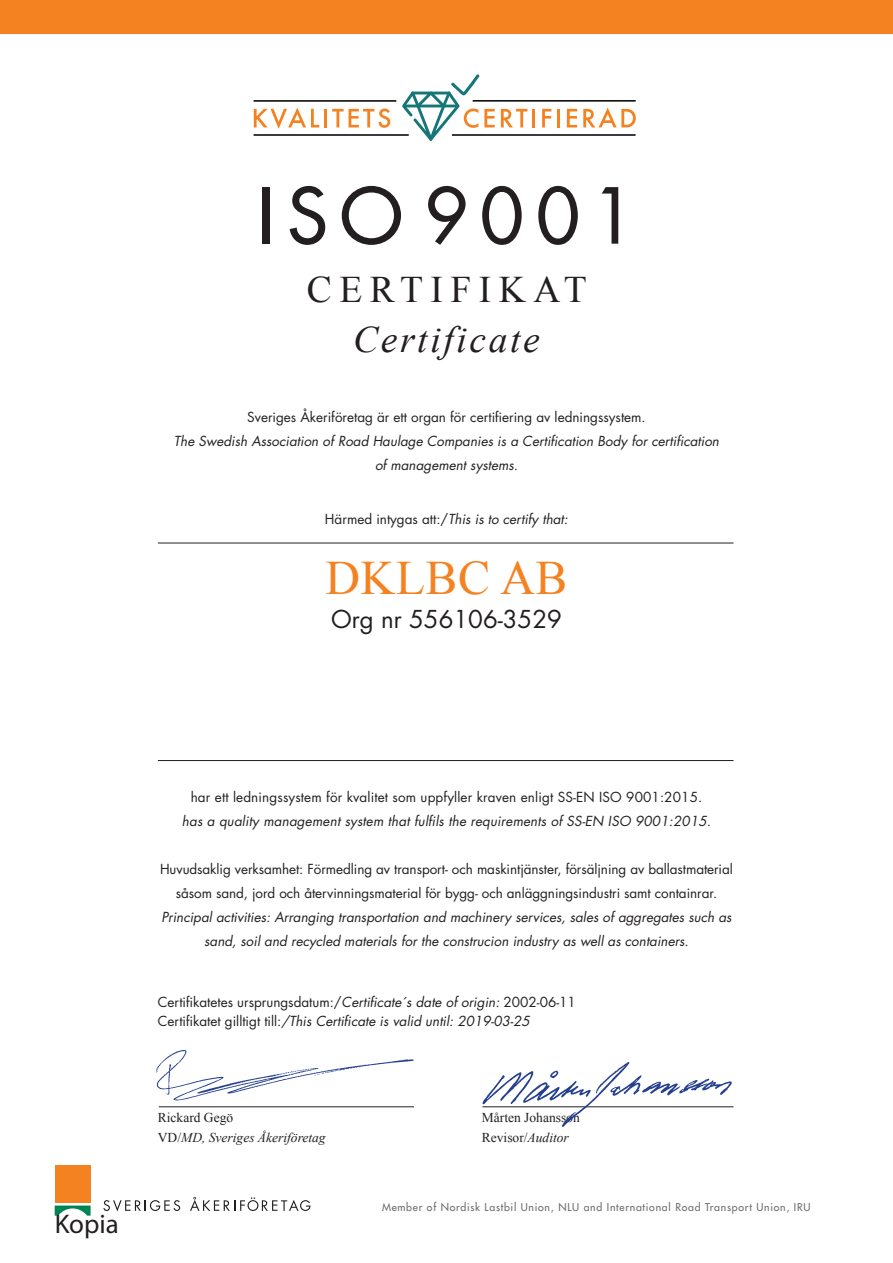
<style>
.page{position:relative;width:893px;height:1263px;background:#fff}
.page>*{position:absolute;margin:0;border:0;box-sizing:border-box;transform-origin:0 0}
.t1{font:500 75px "Futura Std";letter-spacing:.17em;color:#231f20}
.t2{font:48px "Times New Roman";letter-spacing:.01em;color:#f58220}
.t3{font:italic 37.5px "Times New Roman";letter-spacing:.07em;color:#231f20}
.t4{font:37.5px "Times New Roman";letter-spacing:.2em;color:#231f20}
.t5{font:27px "Myriad Pro";color:#231f20}
.t6{font:24px "Futura Std";color:#231f20}
.t7{font:italic 13.5px "Futura Std";color:#231f20}
.t8{font:13.5px "Futura Std";letter-spacing:-.005em;color:#231f20}
.t9{font:13.5px "Times New Roman";color:#231f20}
.t10{font:italic 13.5px "Times New Roman";color:#231f20}
.t11{font:500 10.5px "Futura Std";letter-spacing:.07em;color:#6c6d70}
.s1{font-style:normal}
.s2{font-style:italic}
</style>
<div class="page">
<div style="left:0;top:0;width:893px;height:34px;background:#f58220"></div>
<hr style="left:158px;top:543px;width:575px;height:1px;background:#231f20">
<hr style="left:159px;top:1106px;width:255px;height:1px;background:#231f20">
<div style="left:55px;top:1165px;width:36px;height:38px;background:#f58220"></div>
<svg style="left:55px;top:1205px;width:36px;height:10px"></svg>
<svg style="left:103px;top:1200px;width:77px;height:11px"></svg>
<svg style="left:190px;top:1197px;width:120px;height:14px"></svg>
<hr style="left:158px;top:760px;width:575px;height:1px;background:#231f20">
<img style="left:156px;top:1050px;width:258px;height:51px">
<img style="left:482px;top:1061px;width:252px;height:66px">
<svg style="left:254px;top:108px;width:65px;height:21px"></svg>
<hr style="left:324px;top:109px;width:3px;height:18px;background:#f58220">
<svg style="left:332px;top:108px;width:58px;height:20px"></svg>
<svg style="left:501px;top:109px;width:26px;height:18px"></svg>
<hr style="left:532px;top:109px;width:3px;height:18px;background:#f58220">
<svg style="left:542px;top:109px;width:9px;height:18px"></svg>
<hr style="left:557px;top:109px;width:3px;height:18px;background:#f58220">
<svg style="left:567px;top:109px;width:10px;height:18px"></svg>
<svg style="left:583px;top:108px;width:53px;height:19px"></svg>
<hr style="left:254px;top:100px;width:142px;height:2px;background:#000">
<hr style="left:473px;top:100px;width:163px;height:2px;background:#000">
<hr style="left:254px;top:134px;width:155px;height:2px;background:#000">
<hr style="left:452px;top:134px;width:184px;height:2px;background:#000">
<svg style="left:402px;top:74px;width:93px;height:67px"></svg>
<p class="t1" style="left:257px;top:169px;width:380px">ISO9001</p>
<p class="t4" style="left:307px;top:264px;width:281px">CERTIFIKAT</p>
<p class="t3" style="left:353px;top:313px;width:188px">Certificate</p>
<p class="t8" style="left:247px;top:409px;width:400px">Sveriges Åkeriföretag är ett organ för certifiering av ledningssystem.</p>
<p class="t7" style="left:174px;top:433px;width:547px">The Swedish Association of Road Haulage Companies is a Certification Body for certification</p>
<p class="t7" style="left:375px;top:457px;width:144px">of management systems.</p>
<p class="t7" style="left:325px;top:511px;width:245px"><span class="s1">Härmed intygas att:/</span>This is to certify that:</p>
<p class="t2" style="left:325px;top:545px;width:244px">DKLBC AB</p>
<p class="t6" style="left:331px;top:604px;width:232px">Org nr 556106-3529</p>
<p class="t5" style="left:55px;top:1207px;width:66px">Kopia</p>
<p class="t8" style="left:191px;top:788px;width:513px">har ett ledningssystem för kvalitet som uppfyller kraven enligt SS-EN ISO 9001:2015.</p>
<p class="t7" style="left:182px;top:812px;width:531px">has a quality management system that fulfils the requirements of SS-EN ISO 9001:2015.</p>
<p class="t8" style="left:160px;top:860px;width:574px">Huvudsaklig verksamhet: Förmedling av transport- och maskintjänster, försäljning av ballastmaterial</p>
<p class="t8" style="left:176px;top:884px;width:543px">såsom sand, jord och återvinningsmaterial för bygg- och anläggningsindustri samt containrar.</p>
<p class="t7" style="left:161px;top:908px;width:572px">Principal activities: Arranging transportation and machinery services, sales of aggregates such as</p>
<p class="t7" style="left:204px;top:932px;width:486px">sand, soil and recycled materials for the construcion industry as well as containers.</p>
<p class="t8" style="left:158px;top:993px;width:419px">Certifikatetes ursprungsdatum:/<span class="s2">Certificate´s date of origin:</span> 2002-06-11</p>
<p class="t7" style="left:158px;top:1013px;width:373px"><span class="s1">Certifikatet gilltigt till:</span>/This Certificate is valid until: 2019-03-25</p>
<p class="t9" style="left:158px;top:1109px;width:77px">Rickard Gegö</p>
<p class="t9" style="left:482px;top:1109px;width:99px">Mårten Johansson</p>
<p class="t10" style="left:158px;top:1128px;width:169px"><span class="s1">VD/</span>MD, Sveriges Åkeriföretag</p>
<p class="t9" style="left:482px;top:1128px;width:89px">Revisor/<span class="s2">Auditor</span></p>
<p class="t11" style="left:382px;top:1200px;width:430px">Member of Nordisk Lastbil Union, NLU and International Road Transport Union, IRU</p>
</div>
